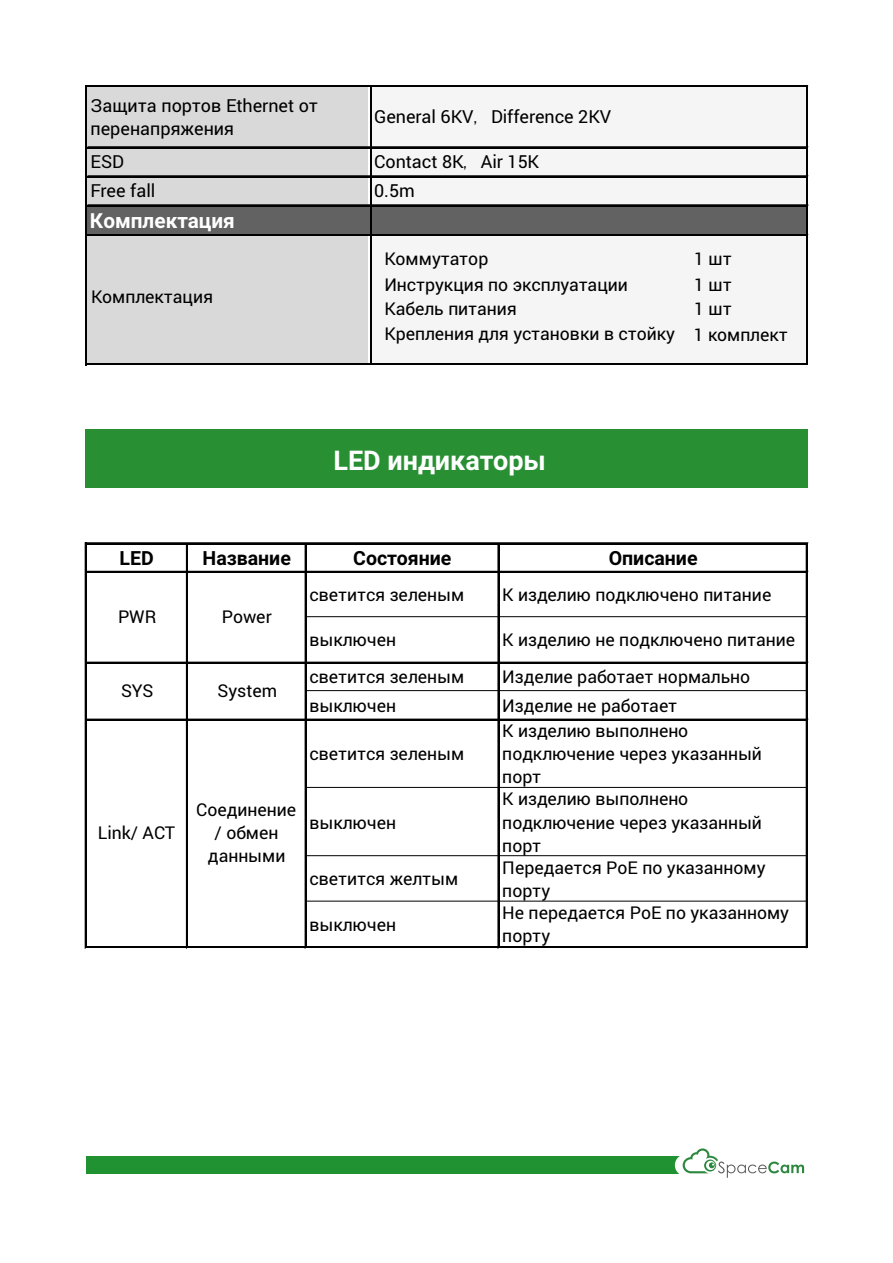
<style>
.page{position:relative;width:893px;height:1263px;background:#fff}
.page>*{position:absolute;margin:0;border:0;box-sizing:border-box;transform-origin:0 0}
.t1{font:700 27.15px "Roboto";color:#fff}
.t2{font:700 20.7px "Roboto";color:#fff}
.t3{font:700 19.5px "Roboto";color:#000}
.t4{font:18px/23.5px "Roboto";color:#000}
.t5{font:17.7px/23.1px "Roboto";color:#000}
.s1{font-family:"MS Gothic"}
</style>
<div class="page">
<div style="left:371px;top:86px;width:436px;height:277px;background:#f5f5f6"></div>
<div style="left:86px;top:86px;width:282px;height:276px;background:#d9d9da"></div>
<div style="left:87px;top:206px;width:720px;height:29px;background:#626262"></div>
<hr style="left:86px;top:85px;width:722px;height:2px;background:#000">
<hr style="left:88px;top:146px;width:720px;height:1px;background:#000">
<hr style="left:87px;top:147px;width:721px;height:2px;background:#000">
<hr style="left:87px;top:176px;width:721px;height:2px;background:#000">
<hr style="left:87px;top:205px;width:721px;height:1px;background:#000">
<hr style="left:370px;top:86px;width:1px;height:279px;background:#000">
<hr style="left:87px;top:363px;width:721px;height:2px;background:#000">
<hr style="left:87px;top:234px;width:721px;height:2px;background:#000">
<hr style="left:85px;top:85px;width:2px;height:280px;background:#000">
<hr style="left:806px;top:86px;width:2px;height:279px;background:#000">
<div style="left:85px;top:429px;width:723px;height:59px;background:#289033"></div>
<hr style="left:85px;top:543px;width:2px;height:405px;background:#000">
<hr style="left:186px;top:544px;width:2px;height:404px;background:#000">
<hr style="left:305px;top:544px;width:2px;height:404px;background:#000">
<hr style="left:498px;top:544px;width:2px;height:404px;background:#000">
<hr style="left:806px;top:544px;width:2px;height:404px;background:#000">
<hr style="left:87px;top:542px;width:721px;height:1px;background:#000">
<hr style="left:87px;top:543px;width:721px;height:1px;background:#000">
<hr style="left:87px;top:571px;width:721px;height:2px;background:#000">
<hr style="left:87px;top:662px;width:721px;height:2px;background:#000">
<hr style="left:87px;top:719px;width:721px;height:2px;background:#000">
<hr style="left:307px;top:616px;width:500px;height:1px;background:#000">
<hr style="left:307px;top:690px;width:500px;height:1px;background:#000">
<hr style="left:307px;top:787px;width:500px;height:1px;background:#000">
<hr style="left:307px;top:855px;width:500px;height:1px;background:#000">
<hr style="left:307px;top:901px;width:500px;height:1px;background:#000">
<hr style="left:87px;top:946px;width:721px;height:2px;background:#000">
<div style="left:86px;top:1156px;width:595px;height:17px;background:#219231"></div>
<div style="left:675px;top:1154px;width:115px;height:22px;background:#fff;border-radius:11px"></div>
<svg style="left:683px;top:1148px;width:121px;height:30px"></svg>
<p class="t4" style="left:91px;top:93px;width:229px">Защита портов Ethernet от перенапряжения</p>
<p class="t4" style="left:374px;top:105px;width:239px">General 6KV<span class="s1">，</span>Difference 2KV</p>
<p class="t4" style="left:91px;top:149px;width:35px">ESD</p>
<p class="t4" style="left:374px;top:149px;width:167px">Contact 8K<span class="s1">，</span>Air 15K</p>
<p class="t4" style="left:91px;top:178px;width:66px">Free fall</p>
<p class="t4" style="left:374px;top:178px;width:42px">0.5m</p>
<p class="t2" style="left:90px;top:213px;width:146px">Комплектация</p>
<p class="t5" style="left:91px;top:284px;width:123px">Комплектация</p>
<p class="t5" style="left:384px;top:247px;width:105px">Коммутатор</p>
<p class="t5" style="left:694px;top:247px;width:39px">1 шт</p>
<p class="t5" style="left:384px;top:273px;width:245px">Инструкция по эксплуатации</p>
<p class="t5" style="left:694px;top:273px;width:39px">1 шт</p>
<p class="t5" style="left:384px;top:297px;width:134px">Кабель питания</p>
<p class="t5" style="left:384px;top:296px;width:405px;line-height:25px;text-indent:310px">1 шт<br>Крепления для установки в стойку 1 комплект</p>
<h1 class="t1" style="left:333px;top:450px;width:214px">LED индикаторы</h1>
<p class="t3" style="left:120px;top:550px;width:36px">LED</p>
<p class="t3" style="left:203px;top:550px;width:90px">Название</p>
<p class="t3" style="left:353px;top:550px;width:100px">Состояние</p>
<p class="t3" style="left:609px;top:550px;width:90px">Описание</p>
<p class="t5" style="left:309px;top:582px;width:156px">светится зеленым</p>
<p class="t5" style="left:502px;top:582px;width:271px">К изделию подключено питание</p>
<p class="t5" style="left:309px;top:628px;width:88px">выключен</p>
<p class="t5" style="left:502px;top:628px;width:294px">К изделию не подключено питание</p>
<p class="t5" style="left:309px;top:665px;width:156px">светится зеленым</p>
<p class="t5" style="left:502px;top:665px;width:249px">Изделие работает нормально</p>
<p class="t5" style="left:309px;top:693px;width:88px">выключен</p>
<p class="t5" style="left:502px;top:693px;width:176px">Изделие не работает</p>
<p class="t5" style="left:309px;top:742px;width:156px">светится зеленым</p>
<p class="t5" style="left:118px;top:604px;width:40px">PWR</p>
<p class="t5" style="left:222px;top:604px;width:51px">Power</p>
<p class="t5" style="left:121px;top:678px;width:34px">SYS</p>
<p class="t5" style="left:218px;top:678px;width:61px">System</p>
<p class="t5" style="left:502px;top:719px;width:261px">К изделию выполнено подключение через указанный порт</p>
<p class="t5" style="left:98px;top:820px;width:79px">Link/ ACT</p>
<p class="t5" style="left:196px;top:797px;width:101px;text-align:center">Соединение / обмен данными</p>
<p class="t5" style="left:309px;top:810px;width:88px">выключен</p>
<p class="t5" style="left:309px;top:867px;width:150px">светится желтым</p>
<p class="t5" style="left:309px;top:912px;width:88px">выключен</p>
<p class="t5" style="left:502px;top:787px;width:261px">К изделию выполнено подключение через указанный порт</p>
<p class="t5" style="left:502px;top:855px;width:265px">Передается PoE по указанному порту</p>
<p class="t5" style="left:502px;top:901px;width:288px">Не передается PoE по указанному порту</p>
</div>
